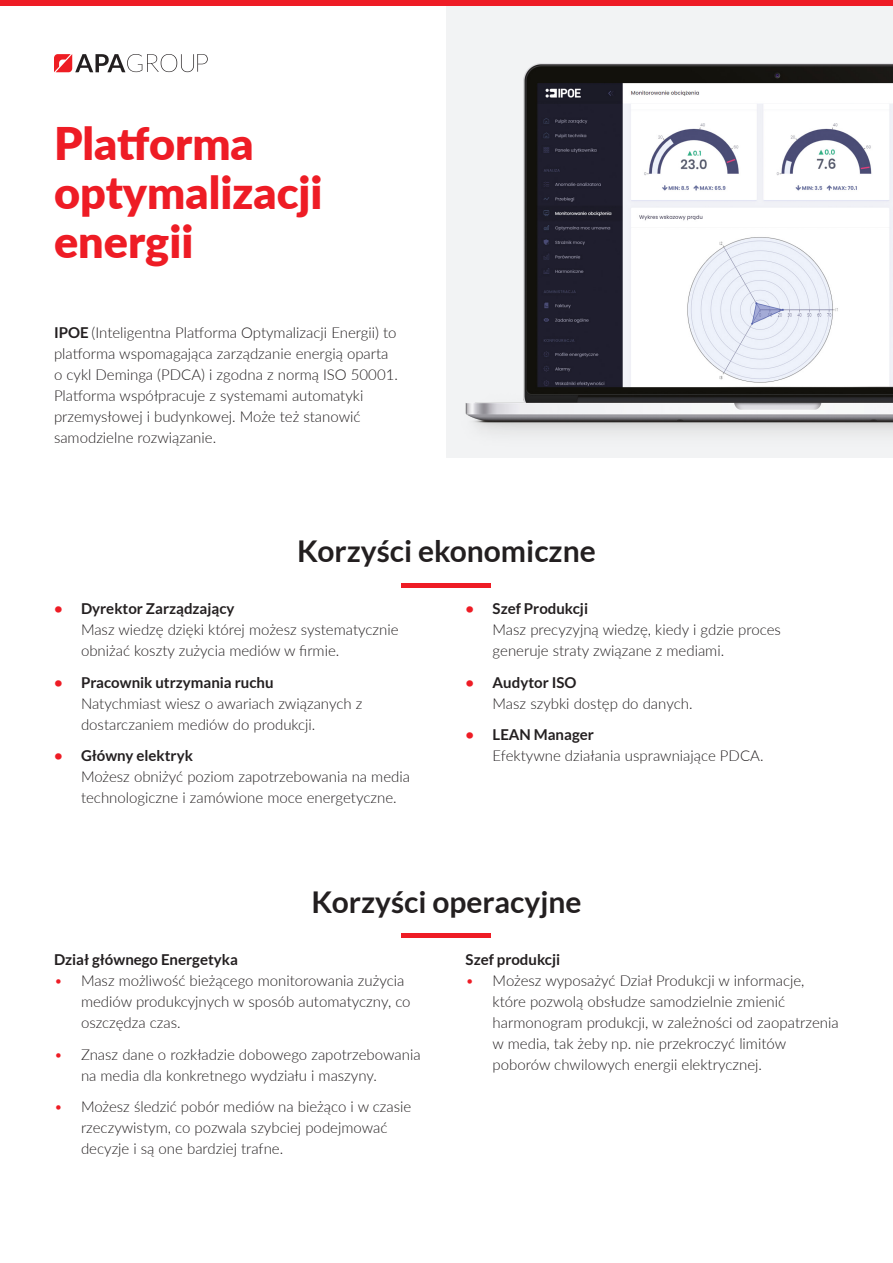
<style>
.page{position:relative;width:893px;height:1263px;background:#fff}
.page>*{position:absolute;margin:0;border:0;box-sizing:border-box;transform-origin:0 0}
.h11{font:900 45px "Lato";color:#ee1c25}
.t1{font:700 30px "Lato";color:#231f20}
.main{font:300 15px/21px "Lato";color:#231f20}
.main-2{font:700 15px "Lato";color:#231f20}
.s1{font-weight:700}
.s2{font-weight:700;color:#ee1c25}
.s3{color:#ee1c25}
</style>
<div class="page">
<div style="left:446px;top:0;width:447px;height:457px;background:#f2f3f4"></div>
<img style="left:465px;top:63px;width:428px;height:370px">
<svg style="left:54px;top:54px;width:154px;height:18px"></svg>
<hr style="left:402px;top:583px;width:89px;height:4px;background:#ee1c25">
<hr style="left:402px;top:934px;width:89px;height:4px;background:#ee1c25">
<div style="left:0;top:0;width:893px;height:6px;background:#ee1c25"></div>
<p class="h11" style="left:54px;top:110px;width:201px">Platforma</p>
<p class="h11" style="left:54px;top:159px;width:270px">optymalizacji</p>
<p class="h11" style="left:54px;top:207px;width:141px">energii</p>
<p class="main" style="left:54px;top:321px;width:345px"><span class="s1">IPOE</span> (Inteligentna Platforma Optymalizacji Energii) to platforma wspomagająca zarządzanie energią oparta o cykl Deminga (PDCA) i zgodna z normą ISO 50001.<br>Platforma współpracuje z systemami automatyki przemysłowej i budynkowej. Może też stanowić samodzielne rozwiązanie.</p>
<p class="t1" style="left:297px;top:534px;width:300px">Korzyści ekonomiczne</p>
<p class="main" style="left:81px;top:598px;width:319px;text-indent:-27px"><span class="s2">•</span> <span class="s1">Dyrektor Zarządzający<br></span>Masz wiedzę dzięki której możesz systematycznie obniżać koszty zużycia mediów w firmie.</p>
<p class="main" style="left:81px;top:671px;width:283px;text-indent:-27px"><span class="s2">•</span> <span class="s1">Pracownik utrzymania ruchu<br></span>Natychmiast wiesz o awariach związanych z dostarczaniem mediów do produkcji.</p>
<p class="main" style="left:81px;top:745px;width:330px;text-indent:-27px"><span class="s2">•</span> <span class="s1">Główny elektryk<br></span>Możesz obniżyć poziom zapotrzebowania na media technologiczne i zamówione moce energetyczne.</p>
<p class="main" style="left:493px;top:598px;width:290px;text-indent:-27px"><span class="s2">•</span> <span class="s1">Szef Produkcji<br></span>Masz precyzyjną wiedzę, kiedy i gdzie proces generuje straty związane z mediami.</p>
<p class="main" style="left:493px;top:671px;width:201px;text-indent:-27px"><span class="s2">•</span> <span class="s1">Audytor ISO<br></span>Masz szybki dostęp do danych.</p>
<p class="main" style="left:493px;top:724px;width:272px;text-indent:-27px"><span class="s2">•</span> <span class="s1">LEAN Manager<br></span>Efektywne działania usprawniające PDCA.</p>
<p class="t1" style="left:311px;top:884px;width:272px">Korzyści operacyjne</p>
<p class="main-2" style="left:54px;top:951px;width:185px">Dział głównego Energetyka</p>
<p class="main" style="left:81px;top:969px;width:331px;text-indent:-27px"><span class="s3">•</span> Masz możliwość bieżącego monitorowania zużycia mediów produkcyjnych w sposób automatyczny, co oszczędza czas.</p>
<p class="main" style="left:81px;top:1043px;width:341px;text-indent:-27px"><span class="s3">•</span> Znasz dane o rozkładzie dobowego zapotrzebowania na media dla konkretnego wydziału i maszyny.</p>
<p class="main" style="left:81px;top:1096px;width:332px;text-indent:-27px"><span class="s3">•</span> Możesz śledzić pobór mediów na bieżąco i w czasie rzeczywistym, co pozwala szybciej podejmować decyzje i są one bardziej trafne.</p>
<p class="main-2" style="left:466px;top:951px;width:96px">Szef produkcji</p>
<p class="main" style="left:493px;top:969px;width:347px;text-indent:-27px"><span class="s3">•</span> Możesz wyposażyć Dział Produkcji w informacje, które pozwolą obsłudze samodzielnie zmienić harmonogram produkcji, w zależności od zaopatrzenia w media, tak żeby np. nie przekroczyć limitów poborów chwilowych energii elektrycznej.</p>
</div>
